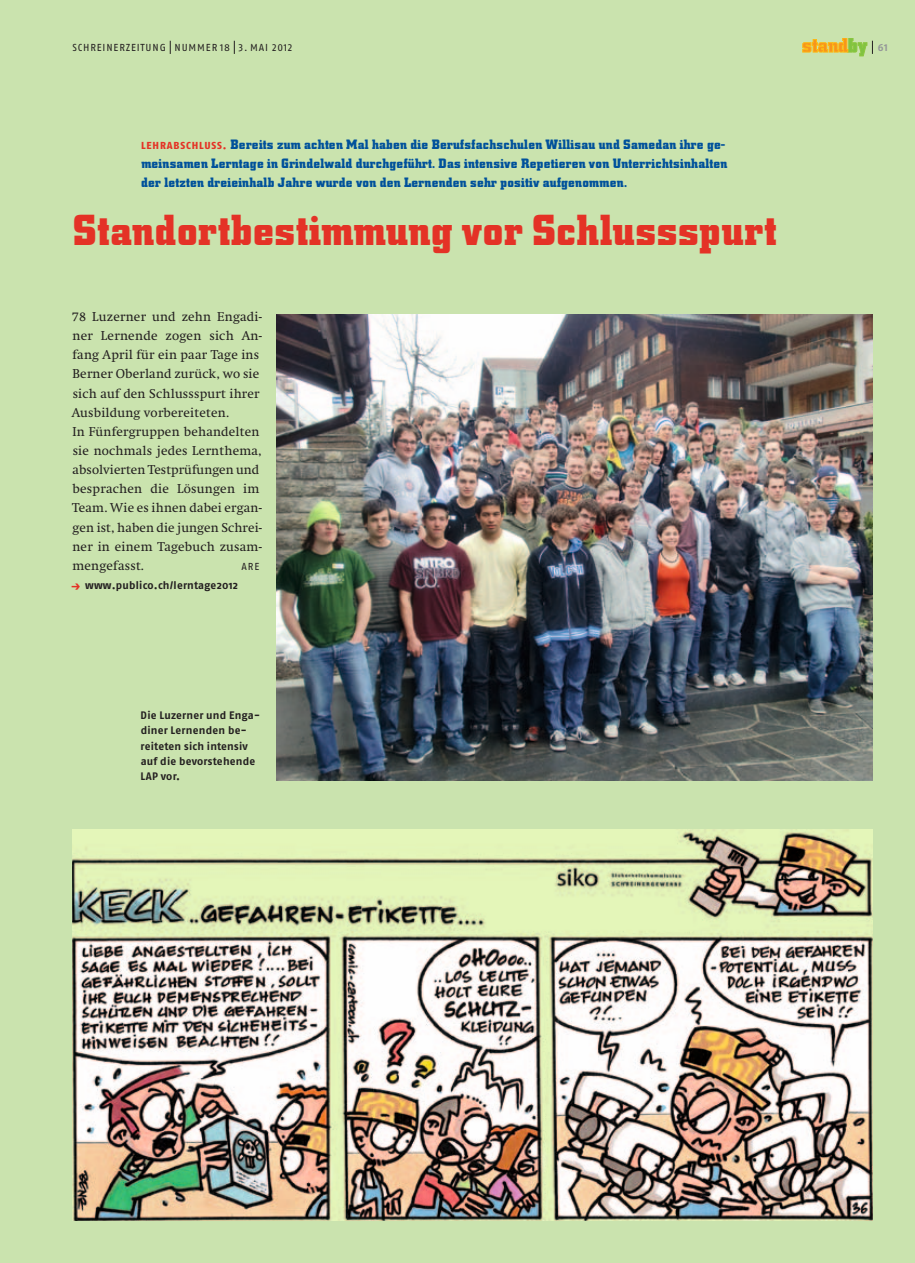
<style>
.page{position:relative;width:915px;height:1263px;background:#fff}
.page>*{position:absolute;margin:0;border:0;box-sizing:border-box;transform-origin:0 0}
.t1{font:42px "Downtown";letter-spacing:.01em;color:#e43226}
.t2{font:13.2px/19.2px "Downtown";letter-spacing:.02em;color:#00519b}
.t3{font:12.75px/19.2px "Swift";letter-spacing:.02em;color:#231f20}
.t4{font:700 10.8px/15.3px "Fago OT";letter-spacing:.02em;color:#231f20}
.t5{font:10.2px "Fago OT";letter-spacing:.085em;color:#231f20}
.t6{font:700 10.2px "Fago OT";color:#949698}
.s1{font-family:"Fago OT";font-weight:800;font-size:10.2px;color:#e43226}
.s2{font-size:12px;color:#e43226}
</style>
<div class="page">
<div style="left:0;top:0;width:914px;height:1263px;background:#cae3ae"></div>
<svg style="left:170px;top:41px;width:1px;height:13px"></svg>
<svg style="left:234px;top:41px;width:1px;height:13px"></svg>
<svg style="left:802px;top:38px;width:70px;height:18px"></svg>
<img style="left:72px;top:829px;width:800px;height:391px">
<img style="left:276px;top:315px;width:596px;height:465px">
<p class="t5" style="left:72px;top:41px;width:221px">SCHREINERZEITUNG NU MMER 18 3. MAI 2012</p>
<p class="t6" style="left:877px;top:41px;width:12px">61</p>
<p class="t2" style="left:141px;top:134px;width:587px"><span class="s1">LEHR ABSCHLUSS.</span> Bereits zum achten Mal haben die Berufsfachschulen Willisau und Samedan ihre ge&shy;meinsamen Lerntage in Grindelwald durchgeführt. Das intensive Repetieren von Unterrichtsinhalten der letzten dreieinhalb Jahre wurde von den Lernenden sehr positiv aufgenommen.</p>
<h1 class="t1" style="left:72px;top:203px;width:705px">Standortbestimmung vor Schlussspurt</h1>
<p class="t3" style="left:72px;top:307px;width:192px">78 Luzerner und zehn Engadi&shy;ner Lernende zogen sich An&shy;fang April für ein paar Tage ins<br>Berner Oberland zurück, wo sie sich auf den Schlussspurt ihrer<br>Ausbildung vorbereiteten.<br>In Fünfergruppen behandelten sie nochmals jedes Lernthema, absolvierten Testprüfungen und besprachen die Lösungen im<br>Team. Wie es ihnen dabei ergan&shy;gen ist, haben die jungen Schrei&shy;ner in einem Tagebuch zusam&shy;mengefasst.</p>
<p class="t5" style="left:241px;top:560px;width:7px">ARE</p>
<p class="t4" style="left:71px;top:577px;width:169px"><span class="s2">→</span> www.publico.ch/lerntage2012</p>
<p class="t4" style="left:141px;top:708px;width:121px">Die Luzerner und Enga&shy;diner Lernenden be&shy;reiteten sich intensiv auf die bevorstehende<br>LAP vor.</p>
</div>
